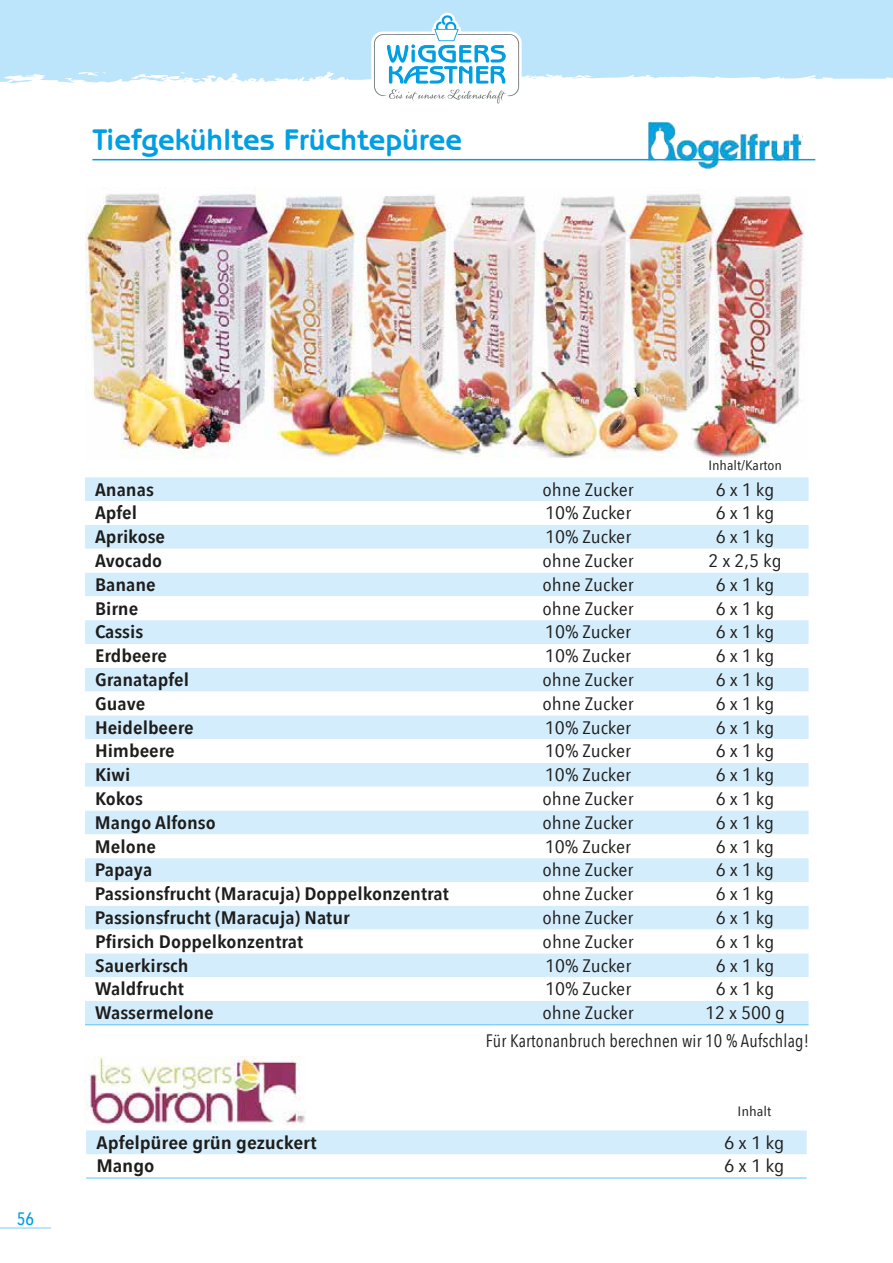
<style>
.page{position:relative;width:893px;height:1263px;background:#fff}
.page>*{position:absolute;margin:0;border:0;box-sizing:border-box;transform-origin:0 0}
.t1{font:700 30px "Benguiat Gothic Std";color:#009fe3}
.t2{font:18px "Avenir Next Condensed";color:#1d1d1b;scale:1.19 1}
.t3{font:600 18px "Avenir Next Condensed";color:#1d1d1b;scale:1.19 1}
.t4{font:18px "Avenir Next Condensed";color:#1d1d1b}
.t5{font:600 18px "Avenir Next Condensed";color:#1d1d1b;scale:1.22 1}
.t6{font:18px "Avenir Next Condensed";color:#1d1d1b;scale:1.22 1}
.t7{font:500 18px "Avenir Next Condensed";color:#009fe3}
.t8{font:13.5px "Avenir Next Condensed";color:#1d1d1b;scale:1.18 1}
.t9{font:13.5px "Avenir Next Condensed";color:#1d1d1b;scale:1.22 1}
</style>
<div class="page">
<div style="left:0;top:0;width:892px;height:83px;background:#bce4fa"></div>
<svg style="left:371px;top:13px;width:151px;height:91px"></svg>
<svg style="left:892px;top:0;width:1px;height:79px"></svg>
<hr style="left:0;top:1227px;width:51px;height:1px;background:#bce4fa">
<img style="left:85px;top:1056px;width:221px;height:68px">
<div style="left:86px;top:1130px;width:721px;height:24px;background:#d4edfc"></div>
<hr style="left:86px;top:1178px;width:295px;height:1px;background:#5bc5f2">
<hr style="left:381px;top:1178px;width:186px;height:1px;background:#5bc5f2">
<hr style="left:567px;top:1178px;width:135px;height:1px;background:#5bc5f2">
<hr style="left:702px;top:1178px;width:105px;height:1px;background:#5bc5f2">
<div style="left:85px;top:477px;width:724px;height:547px;background:#d4edfc"></div>
<svg style="left:85px;top:501px;width:724px;height:500px"></svg>
<hr style="left:85px;top:1024px;width:409px;height:1px;background:#5bc5f2">
<hr style="left:494px;top:1024px;width:188px;height:1px;background:#5bc5f2">
<hr style="left:682px;top:1024px;width:127px;height:1px;background:#5bc5f2">
<img style="left:638px;top:121px;width:164px;height:48px">
<hr style="left:92px;top:159px;width:723px;height:1px;background:#009fe3">
<img style="left:85px;top:193px;width:720px;height:265px">
<h1 class="t1" style="left:92px;top:123px;width:371px">Tiefgekühltes Früchtepüree</h1>
<p class="t7" style="left:17px;top:1207px;width:19px">56</p>
<p class="t8" style="left:708px;top:454px;width:64px">Inhalt/Karton</p>
<p class="t3" style="left:95px;top:474px;width:51px">Ananas</p>
<p class="t2" style="left:543px;top:474px;width:78px">ohne Zucker</p>
<p class="t2" style="left:716px;top:474px;width:51px">6 x 1 kg</p>
<p class="t3" style="left:95px;top:497px;width:37px">Apfel</p>
<p class="t2" style="left:545px;top:498px;width:74px">10% Zucker</p>
<p class="t2" style="left:716px;top:498px;width:51px">6 x 1 kg</p>
<p class="t3" style="left:95px;top:521px;width:60px">Aprikose</p>
<p class="t2" style="left:545px;top:521px;width:74px">10% Zucker</p>
<p class="t2" style="left:716px;top:521px;width:51px">6 x 1 kg</p>
<p class="t3" style="left:95px;top:545px;width:58px">Avocado</p>
<p class="t2" style="left:543px;top:545px;width:78px">ohne Zucker</p>
<p class="t2" style="left:709px;top:545px;width:63px">2 x 2,5 kg</p>
<p class="t3" style="left:95px;top:569px;width:53px">Banane</p>
<p class="t2" style="left:543px;top:569px;width:78px">ohne Zucker</p>
<p class="t2" style="left:716px;top:569px;width:51px">6 x 1 kg</p>
<p class="t3" style="left:95px;top:593px;width:38px">Birne</p>
<p class="t2" style="left:543px;top:593px;width:78px">ohne Zucker</p>
<p class="t2" style="left:716px;top:593px;width:51px">6 x 1 kg</p>
<p class="t3" style="left:95px;top:616px;width:42px">Cassis</p>
<p class="t2" style="left:545px;top:617px;width:74px">10% Zucker</p>
<p class="t2" style="left:716px;top:617px;width:51px">6 x 1 kg</p>
<p class="t3" style="left:95px;top:640px;width:62px">Erdbeere</p>
<p class="t2" style="left:545px;top:640px;width:74px">10% Zucker</p>
<p class="t2" style="left:716px;top:640px;width:51px">6 x 1 kg</p>
<p class="t3" style="left:95px;top:664px;width:80px">Granatapfel</p>
<p class="t2" style="left:542px;top:664px;width:78px">ohne Zucker</p>
<p class="t2" style="left:716px;top:664px;width:51px">6 x 1 kg</p>
<p class="t3" style="left:95px;top:688px;width:44px">Guave</p>
<p class="t2" style="left:542px;top:688px;width:78px">ohne Zucker</p>
<p class="t2" style="left:716px;top:688px;width:51px">6 x 1 kg</p>
<p class="t3" style="left:95px;top:712px;width:84px">Heidelbeere</p>
<p class="t2" style="left:545px;top:712px;width:74px">10% Zucker</p>
<p class="t2" style="left:716px;top:712px;width:51px">6 x 1 kg</p>
<p class="t3" style="left:95px;top:735px;width:69px">Himbeere</p>
<p class="t2" style="left:545px;top:736px;width:74px">10% Zucker</p>
<p class="t2" style="left:716px;top:736px;width:51px">6 x 1 kg</p>
<p class="t3" style="left:95px;top:759px;width:31px">Kiwi</p>
<p class="t2" style="left:545px;top:759px;width:74px">10% Zucker</p>
<p class="t2" style="left:716px;top:759px;width:51px">6 x 1 kg</p>
<p class="t3" style="left:95px;top:783px;width:42px">Kokos</p>
<p class="t2" style="left:542px;top:783px;width:78px">ohne Zucker</p>
<p class="t2" style="left:716px;top:783px;width:51px">6 x 1 kg</p>
<p class="t3" style="left:95px;top:807px;width:103px">Mango Alfonso</p>
<p class="t2" style="left:542px;top:807px;width:78px">ohne Zucker</p>
<p class="t2" style="left:716px;top:807px;width:51px">6 x 1 kg</p>
<p class="t3" style="left:95px;top:831px;width:53px">Melone</p>
<p class="t2" style="left:545px;top:831px;width:74px">10% Zucker</p>
<p class="t2" style="left:716px;top:831px;width:51px">6 x 1 kg</p>
<p class="t3" style="left:95px;top:854px;width:50px">Papaya</p>
<p class="t2" style="left:542px;top:855px;width:78px">ohne Zucker</p>
<p class="t2" style="left:716px;top:855px;width:51px">6 x 1 kg</p>
<p class="t3" style="left:95px;top:878px;width:299px">Passionsfrucht (Maracuja) Doppelkonzentrat</p>
<p class="t2" style="left:542px;top:878px;width:78px">ohne Zucker</p>
<p class="t2" style="left:716px;top:878px;width:51px">6 x 1 kg</p>
<p class="t3" style="left:95px;top:902px;width:216px">Passionsfrucht (Maracuja) Natur</p>
<p class="t2" style="left:542px;top:902px;width:78px">ohne Zucker</p>
<p class="t2" style="left:716px;top:902px;width:51px">6 x 1 kg</p>
<p class="t3" style="left:95px;top:926px;width:176px">Pfirsich Doppelkonzentrat</p>
<p class="t2" style="left:543px;top:926px;width:78px">ohne Zucker</p>
<p class="t2" style="left:716px;top:926px;width:51px">6 x 1 kg</p>
<p class="t3" style="left:95px;top:950px;width:80px">Sauerkirsch</p>
<p class="t2" style="left:545px;top:950px;width:74px">10% Zucker</p>
<p class="t2" style="left:716px;top:950px;width:51px">6 x 1 kg</p>
<p class="t3" style="left:95px;top:973px;width:76px">Waldfrucht</p>
<p class="t2" style="left:545px;top:974px;width:74px">10% Zucker</p>
<p class="t2" style="left:716px;top:974px;width:51px">6 x 1 kg</p>
<p class="t3" style="left:95px;top:997px;width:101px">Wassermelone</p>
<p class="t2" style="left:543px;top:997px;width:78px">ohne Zucker</p>
<p class="t2" style="left:705px;top:997px;width:69px">12 x 500 g</p>
<p class="t4" style="left:486px;top:1025px;width:325px">Für Kartonanbruch berechnen wir 10 % Aufschlag!</p>
<p class="t9" style="left:737px;top:1100px;width:29px">Inhalt</p>
<p class="t5" style="left:97px;top:1127px;width:182px">Apfelpüree grün gezuckert</p>
<p class="t6" style="left:724px;top:1127px;width:51px">6 x 1 kg</p>
<p class="t5" style="left:97px;top:1150px;width:49px">Mango</p>
<p class="t6" style="left:724px;top:1151px;width:51px">6 x 1 kg</p>
</div>
